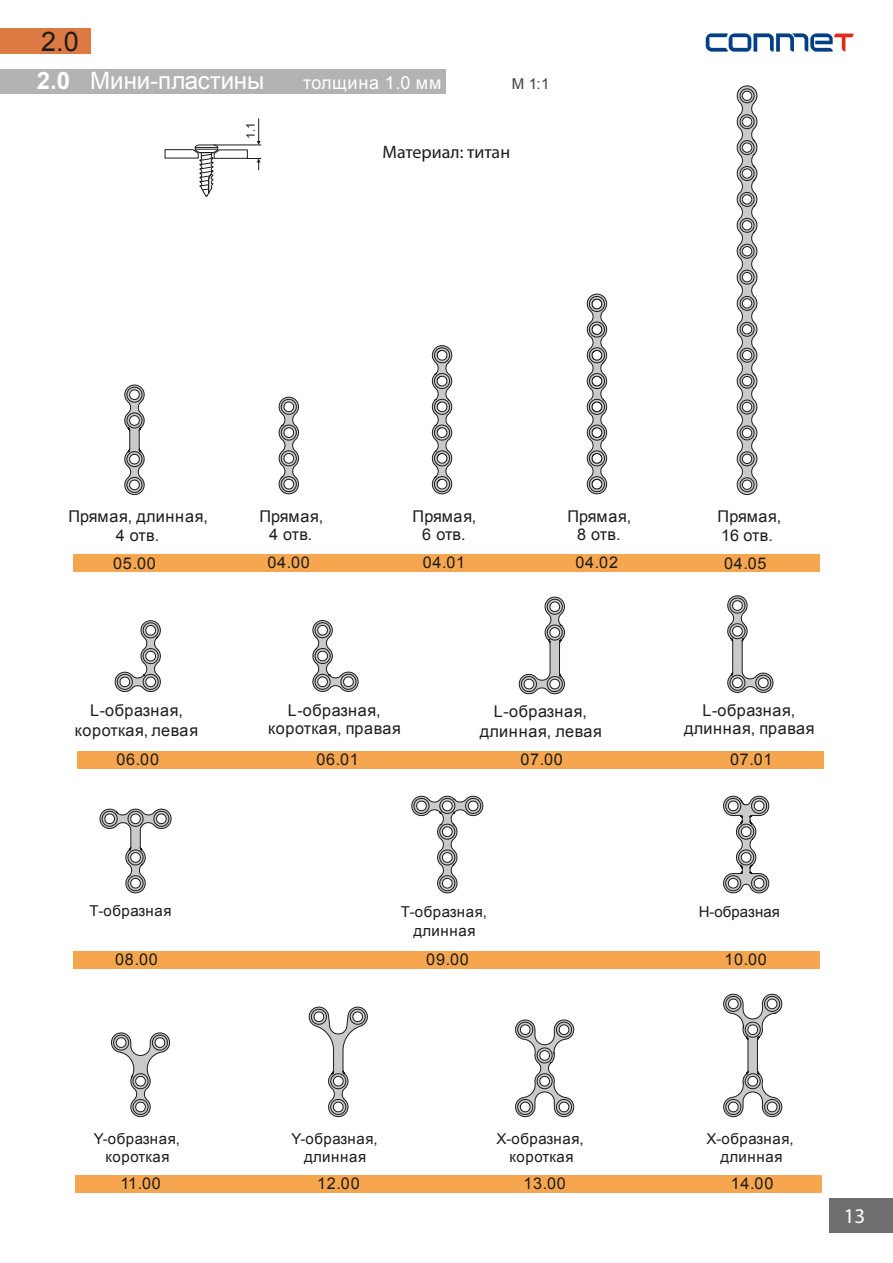
<style>
.page{position:relative;width:893px;height:1263px;background:#fff}
.page>*{position:absolute;margin:0;border:0;box-sizing:border-box;transform-origin:0 0}
.t1{font:27px "Arial";color:#1d1d1b}
.t2{font:24px "Arial";color:#fff}
.t3{font:21px "Myriad Pro";color:#fff}
.t4{font:18px "Myriad Pro";color:#1d1d1b}
.t5{font:18px "Arial";letter-spacing:.04em;color:#fff}
.t6{font:16.2px/19.5px "Arial";letter-spacing:.045em;color:#1d1d1b;text-align:center}
.t7{font:16.2px/18.3px "Arial";letter-spacing:.01em;color:#1d1d1b;text-align:center}
.t8{font:16.2px/18.3px "Arial";letter-spacing:.015em;color:#1d1d1b;text-align:center}
.t9{font:16.2px/18.3px "Arial";letter-spacing:.005em;color:#1d1d1b}
.t10{font:15px/18.5px "Arial";letter-spacing:.04em;color:#1d1d1b;text-align:center}
.t11{font:15px "Arial";color:#1d1d1b}
.t12{font:15px "Arial";color:#414140}
.t13{font:11.85px "Arial";color:#1d1d1b}
.s1{font-weight:700}
</style>
<div class="page">
<div style="left:77px;top:751px;width:746px;height:17px;background:#f6a64f"></div>
<svg style="left:114px;top:620px;width:47px;height:72px"></svg>
<svg style="left:312px;top:620px;width:47px;height:72px"></svg>
<svg style="left:727px;top:595px;width:47px;height:98px"></svg>
<svg style="left:518px;top:596px;width:47px;height:98px"></svg>
<div style="left:75px;top:1175px;width:747px;height:17px;background:#f6a64f"></div>
<div style="left:73px;top:951px;width:747px;height:17px;background:#f6a64f"></div>
<svg style="left:99px;top:808px;width:73px;height:86px"></svg>
<svg style="left:111px;top:1032px;width:59px;height:85px"></svg>
<svg style="left:308px;top:1006px;width:60px;height:111px"></svg>
<svg style="left:411px;top:795px;width:73px;height:99px"></svg>
<svg style="left:515px;top:1019px;width:59px;height:98px"></svg>
<svg style="left:723px;top:993px;width:60px;height:124px"></svg>
<svg style="left:723px;top:795px;width:47px;height:99px"></svg>
<div style="left:829px;top:1199px;width:64px;height:34px;background:#706f6f"></div>
<div style="left:73px;top:554px;width:747px;height:18px;background:#f6a64f"></div>
<svg style="left:278px;top:396px;width:21px;height:99px"></svg>
<svg style="left:431px;top:345px;width:21px;height:150px"></svg>
<svg style="left:586px;top:293px;width:21px;height:202px"></svg>
<svg style="left:124px;top:384px;width:21px;height:111px"></svg>
<svg style="left:736px;top:85px;width:22px;height:410px"></svg>
<div style="left:0;top:69px;width:446px;height:24px;background:#b3b3b3"></div>
<svg style="left:706px;top:33px;width:148px;height:19px"></svg>
<div style="left:0;top:29px;width:90px;height:25px;background:#dd7943"></div>
<svg style="left:164px;top:118px;width:97px;height:79px"></svg>
<h1 class="t1" style="left:41px;top:24px;width:39px">2.0</h1>
<h2 class="t2" style="left:37px;top:65px;width:229px"><span class="s1">2.0</span> Мини-пластины</h2>
<p class="t5" style="left:303px;top:71px;width:140px">толщина 1.0 мм</p>
<p class="t12" style="left:512px;top:74px;width:39px">М 1:1</p>
<p class="t13" style="left:243px;top:139px;width:18px;rotate:-90deg">1.1</p>
<p class="t4" style="left:382px;top:141px;width:129px">Материал: титан</p>
<p class="t8" style="left:68px;top:508px;width:141px">Прямая, длинная,<br>4 отв.</p>
<p class="t7" style="left:259px;top:507px;width:65px">Прямая,<br>4 отв.</p>
<p class="t7" style="left:413px;top:507px;width:65px">Прямая,<br>6 отв.</p>
<p class="t9" style="left:718px;top:508px;width:65px">Прямая,<br>16 отв.</p>
<p class="t7" style="left:567px;top:507px;width:65px">Прямая,<br>8 отв.</p>
<p class="t6" style="left:113px;top:553px;width:44px">05.00</p>
<p class="t6" style="left:267px;top:553px;width:44px">04.00</p>
<p class="t6" style="left:423px;top:553px;width:44px">04.01</p>
<p class="t6" style="left:576px;top:553px;width:44px">04.02</p>
<p class="t6" style="left:724px;top:553px;width:44px">04.05</p>
<p class="t6" style="left:75px;top:701px;width:125px">L-образная, короткая, левая</p>
<p class="t6" style="left:268px;top:701px;width:134px;line-height:18.3px">L-образная, короткая, правая</p>
<p class="t6" style="left:684px;top:701px;width:132px;line-height:18.3px">L-образная, длинная, правая</p>
<p class="t6" style="left:480px;top:702px;width:124px">L-образная, длинная, левая</p>
<p class="t6" style="left:117px;top:749px;width:44px">06.00</p>
<p class="t6" style="left:316px;top:749px;width:44px">06.01</p>
<p class="t6" style="left:520px;top:749px;width:44px">07.00</p>
<p class="t6" style="left:730px;top:749px;width:44px">07.01</p>
<p class="t10" style="left:90px;top:902px;width:84px">T-образная</p>
<p class="t10" style="left:401px;top:903px;width:88px">T-образная, длинная</p>
<p class="t11" style="left:699px;top:902px;width:83px">Н-образная</p>
<p class="t6" style="left:115px;top:950px;width:44px">08.00</p>
<p class="t6" style="left:426px;top:950px;width:44px">09.00</p>
<p class="t6" style="left:724px;top:950px;width:44px">10.00</p>
<p class="t10" style="left:94px;top:1129px;width:88px">Y-образная, короткая</p>
<p class="t10" style="left:291px;top:1129px;width:88px">Y-образная, длинная</p>
<p class="t10" style="left:497px;top:1129px;width:89px">X-образная, короткая</p>
<p class="t10" style="left:706px;top:1129px;width:89px">X-образная, длинная</p>
<p class="t6" style="left:121px;top:1173px;width:42px">11.00</p>
<p class="t6" style="left:317px;top:1173px;width:44px">12.00</p>
<p class="t6" style="left:523px;top:1173px;width:44px">13.00</p>
<p class="t6" style="left:731px;top:1173px;width:44px">14.00</p>
<p class="t3" style="left:844px;top:1203px;width:23px">13</p>
</div>
